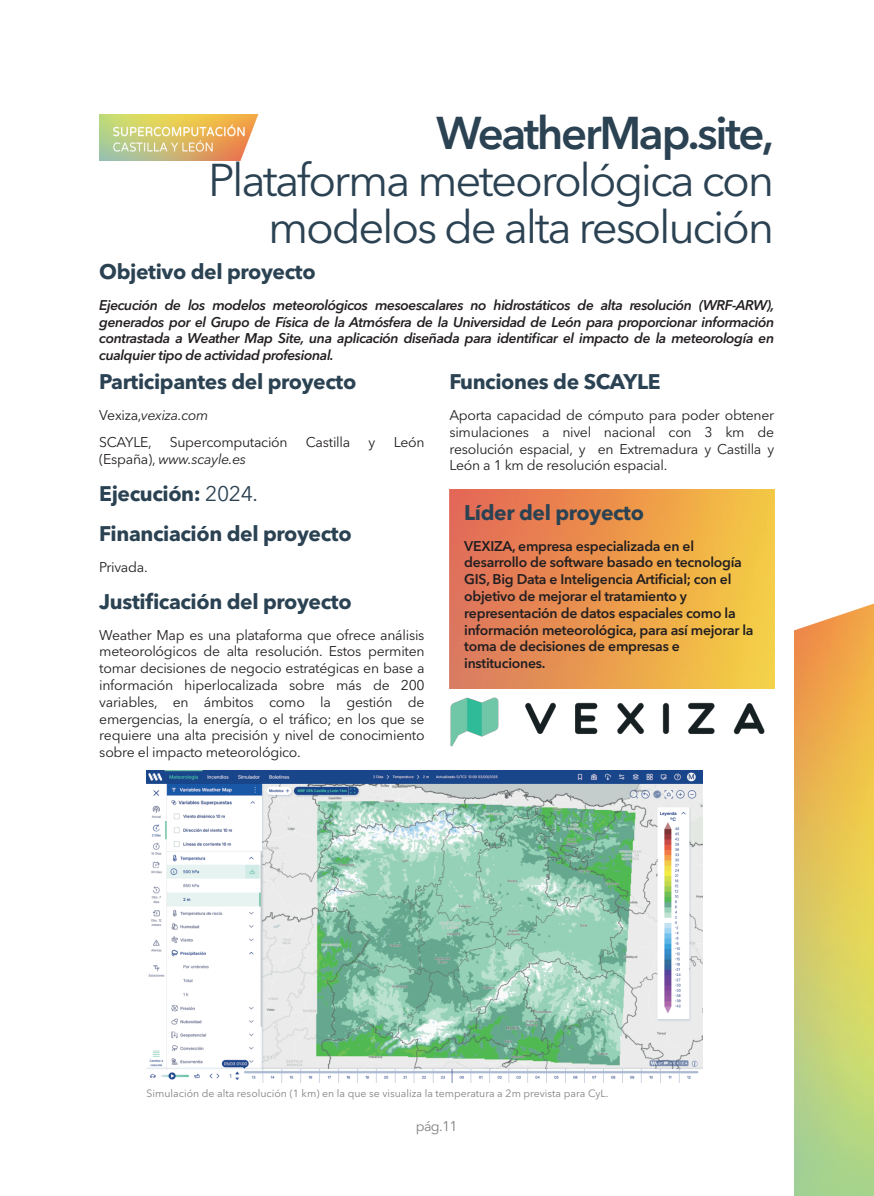
<style>
.page{position:relative;width:874px;height:1196px;background:#fff}
.page>*{position:absolute;margin:0;border:0;box-sizing:border-box;transform-origin:0 0}
.t1{font:45.5px/47.2px "Avenir Next LT Pro";letter-spacing:-.05em;color:#2b4253;text-align:right}
.t2{font:600 45.5px "Avenir Next LT Pro";letter-spacing:-.05em;color:#2b4253}
.t3{font:700 21px/40.2px "Avenir Next LT Pro";letter-spacing:-.02em;color:#2b4253}
.t4{font:14px/16.8px "Avenir Next LT Pro";letter-spacing:-.02em;color:#231f20;text-align:justify}
.t5{font:italic 600 14px/16.8px "Avenir Next LT Pro";letter-spacing:-.03em;color:#231f20;text-align:justify}
.t6{font:600 14px/16.8px "Avenir Next LT Pro";letter-spacing:-.02em;color:#231f20}
.t7{font:italic 14px "Avenir Next LT Pro";letter-spacing:-.015em;color:#231f20}
.t8{font:14px "Avenir Next LT Pro";color:#808285}
.t9{font:10.5px "Avenir Next LT Pro";color:#808285}
.s1{font-style:italic}
.s2{font-style:normal}
.s3{font-weight:400}
</style>
<div class="page">
<img style="left:449px;top:489px;width:325px;height:200px">
<img style="left:794px;top:604px;width:79px;height:592px">
<img style="left:99px;top:114px;width:159px;height:46px">
<img style="left:113px;top:124px;width:132px;height:27px">
<img style="left:146px;top:770px;width:555px;height:312px">
<img style="left:450px;top:697px;width:315px;height:50px">
<h1 class="t2" style="left:436px;top:114px;width:339px">WeatherMap.site,</h1>
<h1 class="t1" style="left:208px;top:160px;width:567px">Plataforma meteorológica con modelos de alta resolución</h1>
<h2 class="t3" style="left:99px;top:253px;width:218px">Objetivo del proyecto</h2>
<p class="t5" style="left:99px;top:298px;width:676px">Ejecución de los modelos meteorológicos mesoescalares no hidrostáticos de alta resolución (WRF-ARW), generados por el Grupo de Física de la Atmósfera de la Universidad de León para proporcionar información contrastada a Weather Map Site, una aplicación diseñada para identificar el impacto de la meteorología en cualquier tipo de actividad profesional.</p>
<h2 class="t3" style="left:99px;top:364px;width:258px">Participantes del proyecto</h2>
<p class="t4" style="left:99px;top:403px;width:111px;line-height:27.3px">Vexiza,<span class="s1">vexiza.com<br></span>SCAYLE,</p>
<p class="t4" style="left:170px;top:435px;width:119px">Supercomputación</p>
<p class="t4" style="left:306px;top:435px;width:46px">Castilla</p>
<p class="t4" style="left:368px;top:435px;width:8px">y</p>
<p class="t4" style="left:393px;top:435px;width:32px">León</p>
<p class="t7" style="left:99px;top:453px;width:148px"><span class="s2">(España),</span> www.scayle.es</p>
<h2 class="t3" style="left:99px;top:475px;width:254px">Ejecución: <span class="s3">2024.<br></span>Financiación del proyecto</h2>
<p class="t4" style="left:99px;top:560px;width:50px">Privada.</p>
<h2 class="t3" style="left:99px;top:583px;width:254px">Justificación del proyecto</h2>
<p class="t4" style="left:99px;top:627px;width:327px">Weather Map es una plataforma que ofrece análisis meteorológicos de alta resolución. Estos permiten tomar decisiones de negocio estratégicas en base a información hiperlocalizada sobre más de 200 variables, en ámbitos como la gestión de emergencias, la energía, o el tráfico; en los que se requiere una alta precisión y nivel de conocimiento sobre el impacto meteorológico.</p>
<h2 class="t3" style="left:449px;top:364px;width:212px">Funciones de SCAYLE</h2>
<p class="t4" style="left:449px;top:408px;width:326px">Aporta capacidad de cómputo para poder obtener simulaciones a nivel nacional con 3 km de resolución espacial, y en Extremadura y Castilla y León a 1 km de resolución espacial.</p>
<h2 class="t3" style="left:464px;top:494px;width:181px">Líder del proyecto</h2>
<p class="t6" style="left:464px;top:538px;width:291px">VEXIZA, empresa especializada en el desarrollo de software basado en tecnología GIS, Big Data e Inteligencia Artificial; con el objetivo de mejorar el tratamiento y representación de datos espaciales como la información meteorológica, para así mejorar la toma de decisiones de empresas e instituciones.</p>
<p class="t9" style="left:146px;top:1089px;width:463px">Simulación de alta resolución (1 km) en la que se visualiza la temperatura a 2m prevista para CyL.</p>
<p class="t8" style="left:415px;top:1120px;width:43px">pág.11</p>
</div>
